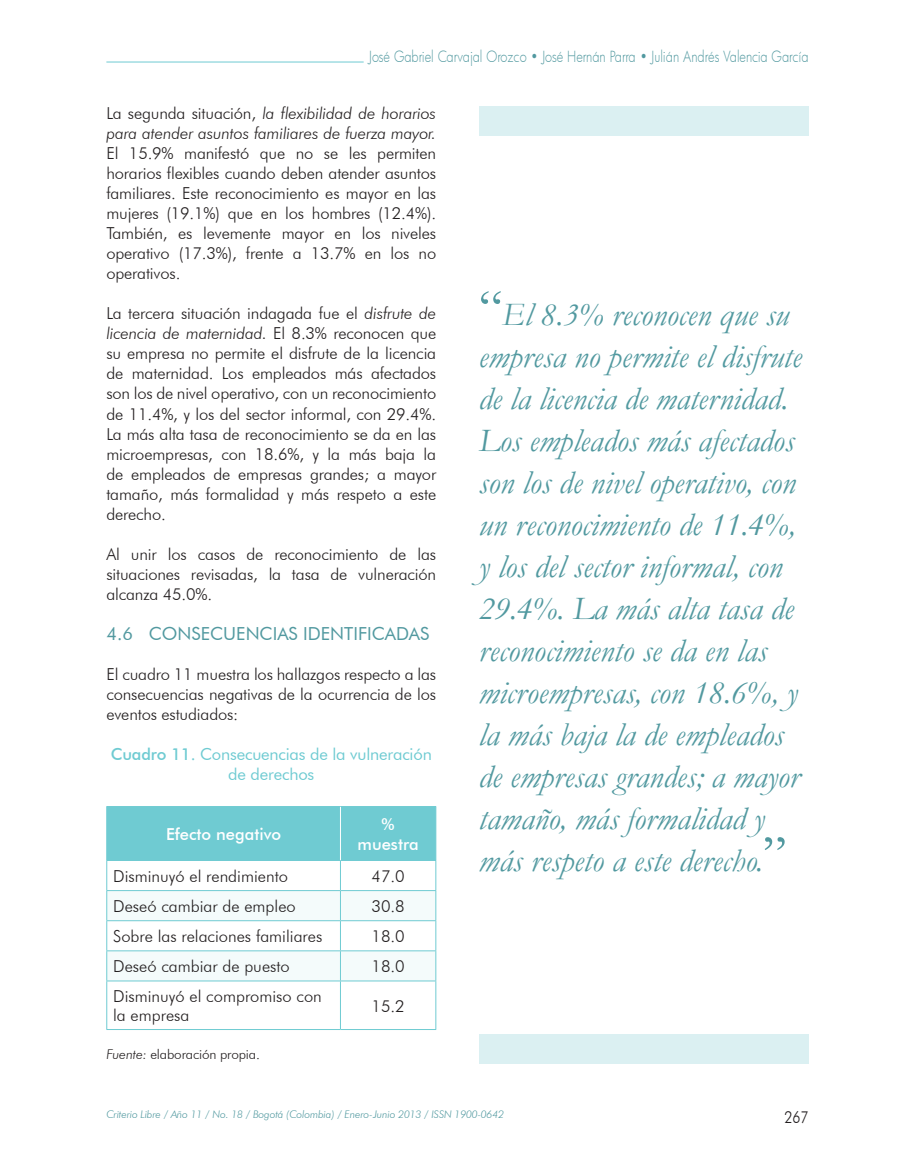
<style>
.page{position:relative;width:915px;height:1170px;background:#fff}
.page>*{position:absolute;margin:0;border:0;box-sizing:border-box;transform-origin:0 0}
.t1{font:italic 33px/42px "Garamond";color:#5299a0}
.t2{font:18px "Futura BT";color:#5299a0}
.t3{font:300 16.5px/20.1px "Futura BT";letter-spacing:-.01em;color:#231f20;text-align:justify}
.t4{font:italic 300 16.5px/20.1px "Futura BT";letter-spacing:-.01em;color:#231f20}
.t5{font:16.5px/20.1px "Futura BT";letter-spacing:-.01em;color:#6fcbd2;text-align:center}
.t6{font:500 16.5px/19.8px "Futura BT";color:#fff;text-align:center}
.t7{font:300 16.5px "Futura BT";letter-spacing:-.01em;color:#231f20;scale:.85 1}
.t8{font:300 15px "Futura";color:#5299a0;scale:.85 1}
.t9{font:300 13.5px "Futura BT";letter-spacing:-.01em;color:#231f20}
.t10{font:italic 300 10.5px "Futura BT";letter-spacing:-.01em;color:#5299a0}
.s1{font-style:normal}
.s2{font-style:italic}
.s3{font-weight:500}
.s4{font-style:normal;font-size:52.5px}
</style>
<div class="page">
<hr style="left:106px;top:62px;width:257px;height:1px;background:#6fcbd2">
<div style="left:107px;top:807px;width:328px;height:53px;background:#6fcbd2"></div>
<hr style="left:106px;top:806px;width:234px;height:1px;background:#6fcbd2">
<hr style="left:106px;top:806px;width:1px;height:54px;background:#6fcbd2">
<hr style="left:340px;top:806px;width:96px;height:1px;background:#6fcbd2">
<hr style="left:435px;top:806px;width:1px;height:54px;background:#6fcbd2">
<hr style="left:106px;top:860px;width:234px;height:1px;background:#6fcbd2">
<hr style="left:106px;top:860px;width:1px;height:30px;background:#6fcbd2">
<hr style="left:340px;top:860px;width:96px;height:1px;background:#6fcbd2">
<hr style="left:340px;top:860px;width:1px;height:30px;background:#6fcbd2">
<hr style="left:435px;top:860px;width:1px;height:30px;background:#6fcbd2">
<svg style="left:106px;top:890px;width:330px;height:90px"></svg>
<hr style="left:106px;top:980px;width:234px;height:1px;background:#6fcbd2">
<hr style="left:106px;top:981px;width:1px;height:48px;background:#6fcbd2">
<hr style="left:340px;top:980px;width:96px;height:1px;background:#6fcbd2">
<hr style="left:340px;top:981px;width:1px;height:48px;background:#6fcbd2">
<hr style="left:435px;top:981px;width:1px;height:48px;background:#6fcbd2">
<hr style="left:106px;top:1029px;width:234px;height:1px;background:#6fcbd2">
<hr style="left:340px;top:1029px;width:96px;height:1px;background:#6fcbd2">
<hr style="left:340px;top:806px;width:1px;height:54px;background:#fff">
<div style="left:478px;top:106px;width:330px;height:30px;background:#dbf0f2"></div>
<div style="left:478px;top:1033px;width:330px;height:30px;background:#dbf0f2"></div>
<p class="t8" style="left:369px;top:46px;width:518px">José Gabriel Carvajal Orozco • José Hernán Parra • Julián Andrés Valencia García</p>
<p class="t4" style="left:106px;top:103px;width:331px"><span class="s1">La segunda situación,</span> la flexibilidad de horarios para atender asuntos familiares de fuerza mayor.</p>
<p class="t3" style="left:106px;top:143px;width:331px">El 15.9% manifestó que no se les permiten horarios flexibles cuando deben atender asuntos familiares. Este reconocimiento es mayor en las mujeres (19.1%) que en los hombres (12.4%).<br>También, es levemente mayor en los niveles operativo (17.3%), frente a 13.7% en los no operativos.</p>
<p class="t3" style="left:106px;top:303px;width:331px">La tercera situación indagada fue el <span class="s2">disfrute de licencia de maternidad.</span> El 8.3% reconocen que su empresa no permite el disfrute de la licencia de maternidad. Los empleados más afectados son los de nivel operativo, con un reconocimiento de 11.4%, y los del sector informal, con 29.4%.<br>La más alta tasa de reconocimiento se da en las microempresas, con 18.6%, y la más baja la de empleados de empresas grandes; a mayor tamaño, más formalidad y más respeto a este derecho.</p>
<p class="t3" style="left:106px;top:543px;width:331px">Al unir los casos de reconocimiento de las situaciones revisadas, la tasa de vulneración alcanza 45.0%.</p>
<p class="t2" style="left:106px;top:622px;width:324px">4.6 CONSECUENCIAS IDENTIfICADAS</p>
<p class="t3" style="left:106px;top:663px;width:331px">El cuadro 11 muestra los hallazgos respecto a las consecuencias negativas de la ocurrencia de los eventos estudiados:</p>
<p class="t5" style="left:111px;top:744px;width:322px"><span class="s3">Cuadro 11</span>. Consecuencias de la vulneración de derechos</p>
<p class="t6" style="left:166px;top:823px;width:117px">Efecto negativo</p>
<p class="t6" style="left:357px;top:813px;width:63px">% muestra</p>
<p class="t3" style="left:113px;top:865px;width:176px">Disminuyó el rendimiento</p>
<p class="t3" style="left:371px;top:865px;width:35px">47.0</p>
<p class="t3" style="left:113px;top:895px;width:184px">Deseó cambiar de empleo</p>
<p class="t3" style="left:371px;top:895px;width:35px">30.8</p>
<p class="t3" style="left:113px;top:925px;width:211px">Sobre las relaciones familiares</p>
<p class="t3" style="left:371px;top:925px;width:35px">18.0</p>
<p class="t3" style="left:113px;top:956px;width:178px">Deseó cambiar de puesto</p>
<p class="t3" style="left:371px;top:956px;width:35px">18.0</p>
<p class="t3" style="left:113px;top:985px;width:210px">Disminuyó el compromiso con la empresa</p>
<p class="t3" style="left:371px;top:995px;width:35px">15.2</p>
<p class="t9" style="left:106px;top:1045px;width:155px"><span class="s2">Fuente:</span> elaboración propia.</p>
<p class="t1" style="left:478px;top:292px;width:324px"><span class="s4">“</span>El 8.3% reconocen que su empresa no permite el disfrute de la licencia de maternidad.<br>Los empleados más afectados son los de nivel operativo, con un reconocimiento de 11.4%, y los del sector informal, con<br>29.4%. La más alta tasa de reconocimiento se da en las microempresas, con 18.6%, y la más baja la de empleados de empresas grandes; a mayor tamaño, más formalidad y más respeto a este derecho.<span class="s4">”</span></p>
<p class="t10" style="left:106px;top:1108px;width:399px">Criterio Libre / Año 11 / No. 18 / Bogotá (Colombia) / Enero-Junio 2013 / ISSN 1900-0642</p>
<p class="t7" style="left:784px;top:1106px;width:30px">267</p>
</div>
